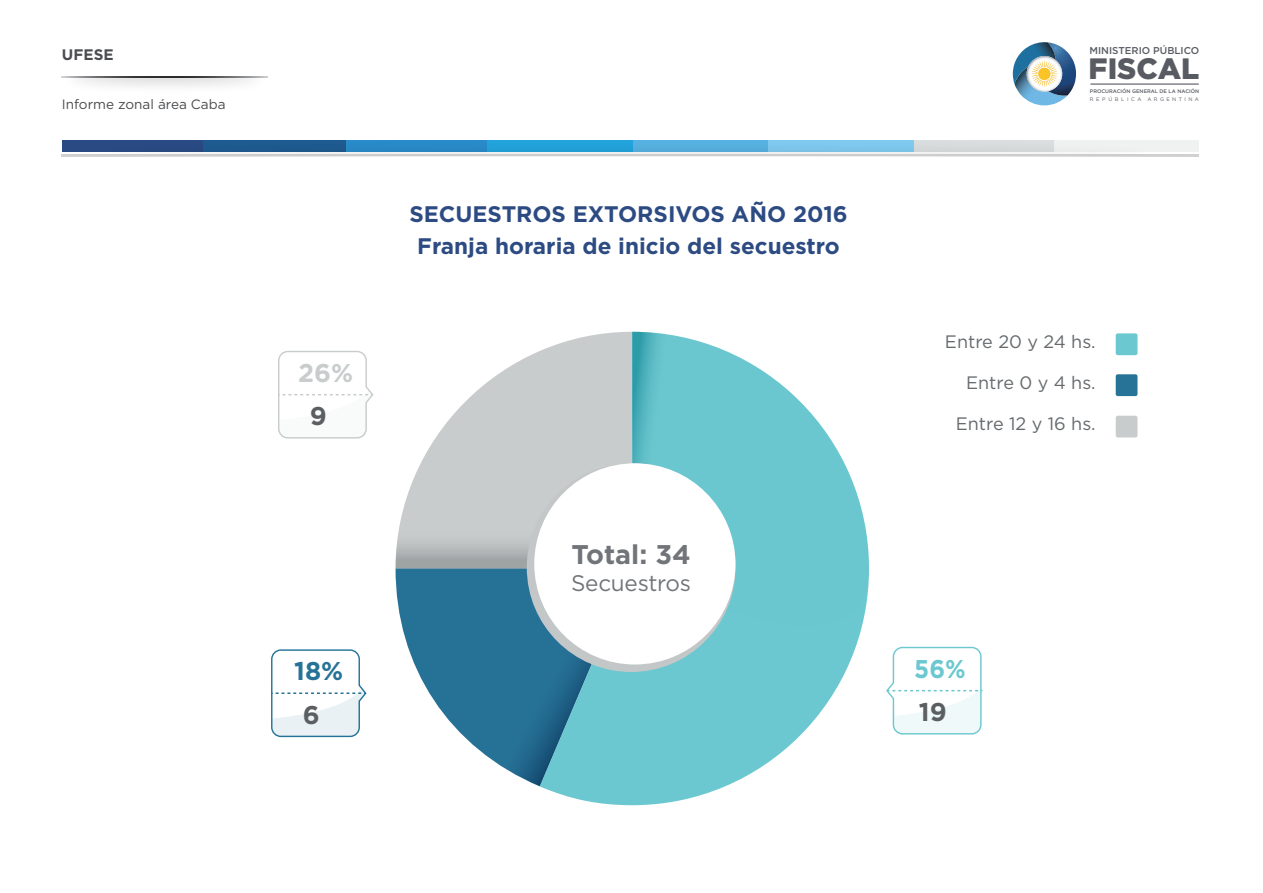
<style>
.page{position:relative;width:1263px;height:893px;background:#fff}
.page>*{position:absolute;margin:0;border:0;box-sizing:border-box;transform-origin:0 0}
.t1{font:900 29.4px "Gotham";color:#585b62}
.t2{font:700 27px "Gotham";color:#717579}
.t3{font:700 25.65px "Gotham";color:#5b5f62}
.t4{font:700 25.65px "Gotham";color:#277297}
.t5{font:700 25.65px "Gotham";color:#c9cccd}
.t6{font:700 25.65px "Gotham";color:#6cc8d0;scale:.93 1}
.t7{font:700 22.5px/31.5px "Gotham";color:#2d4b83;text-align:center}
.t8{font:22.5px "Gotham";letter-spacing:-.01em;color:#717579}
.t9{font:18px "Gotham";color:#666a6d}
.t10{font:700 15.3px "Gotham";color:#4a4c4f}
.t11{font:13.5px "Gotham";color:#4a4c4f}
.t12{font:500 9.9px "Gotham";color:#585b62}
.t13{font:500 5.1px "Gotham";color:#585b62}
.t14{font:5.1px "Gotham";letter-spacing:.49em;color:#585b62}
</style>
<div class="page">
<svg style="left:540px;top:626px;width:322px;height:179px;fill:#6cc8d0"></svg>
<div style="left:1116px;top:333px;width:21px;height:22px;background:#6cc8d0;border-radius:2px"></div>
<div style="left:1116px;top:374px;width:21px;height:22px;background:#277297;border-radius:2px"></div>
<div style="left:1116px;top:416px;width:21px;height:21px;background:#c9cccd;border-radius:2px"></div>
<svg style="left:271px;top:649px;width:96px;height:89px"></svg>
<svg style="left:632px;top:332px;width:237px;height:294px"></svg>
<svg style="left:396px;top:568px;width:236px;height:218px"></svg>
<svg style="left:396px;top:332px;width:236px;height:236px"></svg>
<div style="left:527px;top:463px;width:208px;height:209px;background:#c4c7c8;border-radius:50%"></div>
<div style="left:534px;top:463px;width:201px;height:201px;background:#fff;border-radius:50%"></div>
<svg style="left:278px;top:351px;width:96px;height:88px"></svg>
<svg style="left:886px;top:646px;width:96px;height:89px"></svg>
<div style="left:62px;top:140px;width:141px;height:11px;background:#294a83"></div>
<div style="left:1054px;top:140px;width:144px;height:11px;background:#f0f1f1"></div>
<img style="left:95px;top:105px;width:1087px;height:49px">
<svg style="left:62px;top:155px;width:1136px;height:2px"></svg>
<hr style="left:62px;top:154px;width:1136px;height:1px;background:#cdcdcd">
<svg style="left:1013px;top:42px;width:63px;height:63px"></svg>
<hr style="left:1090px;top:84px;width:109px;height:1px;background:#585b62">
<svg style="left:62px;top:77px;width:205px;height:1px"></svg>
<p class="t10" style="left:62px;top:45px;width:53px">UFESE</p>
<p class="t11" style="left:62px;top:95px;width:165px">Informe zonal área Caba</p>
<p class="t5" style="left:298px;top:355px;width:57px">26%</p>
<p class="t3" style="left:310px;top:399px;width:18px">9</p>
<p class="t4" style="left:294px;top:654px;width:51px">18%</p>
<p class="t3" style="left:303px;top:697px;width:18px">6</p>
<p class="t7" style="left:409px;top:198px;width:440px">SECUESTROS EXTORSIVOS AÑO 2016<br>Franja horaria de inicio del secuestro</p>
<p class="t2" style="left:571px;top:536px;width:121px">Total: 34</p>
<p class="t8" style="left:571px;top:568px;width:121px">Secuestros</p>
<p class="t12" style="left:1089px;top:44px;width:111px">MINISTERIO PÚBLICO</p>
<h1 class="t1" style="left:1088px;top:48px;width:112px">FISCAL</h1>
<p class="t13" style="left:1090px;top:87px;width:111px">PROCURACIÓN GENERAL DE LA NACIÓN</p>
<p class="t14" style="left:1090px;top:96px;width:111px">REPÚBLICA ARGENTINA</p>
<p class="t9" style="left:945px;top:331px;width:152px">Entre 20 y 24 hs.</p>
<p class="t9" style="left:966px;top:371px;width:131px">Entre 0 y 4 hs.</p>
<p class="t9" style="left:956px;top:412px;width:141px">Entre 12 y 16 hs.</p>
<p class="t6" style="left:914px;top:651px;width:57px">56%</p>
<p class="t3" style="left:919px;top:695px;width:29px">19</p>
</div>
